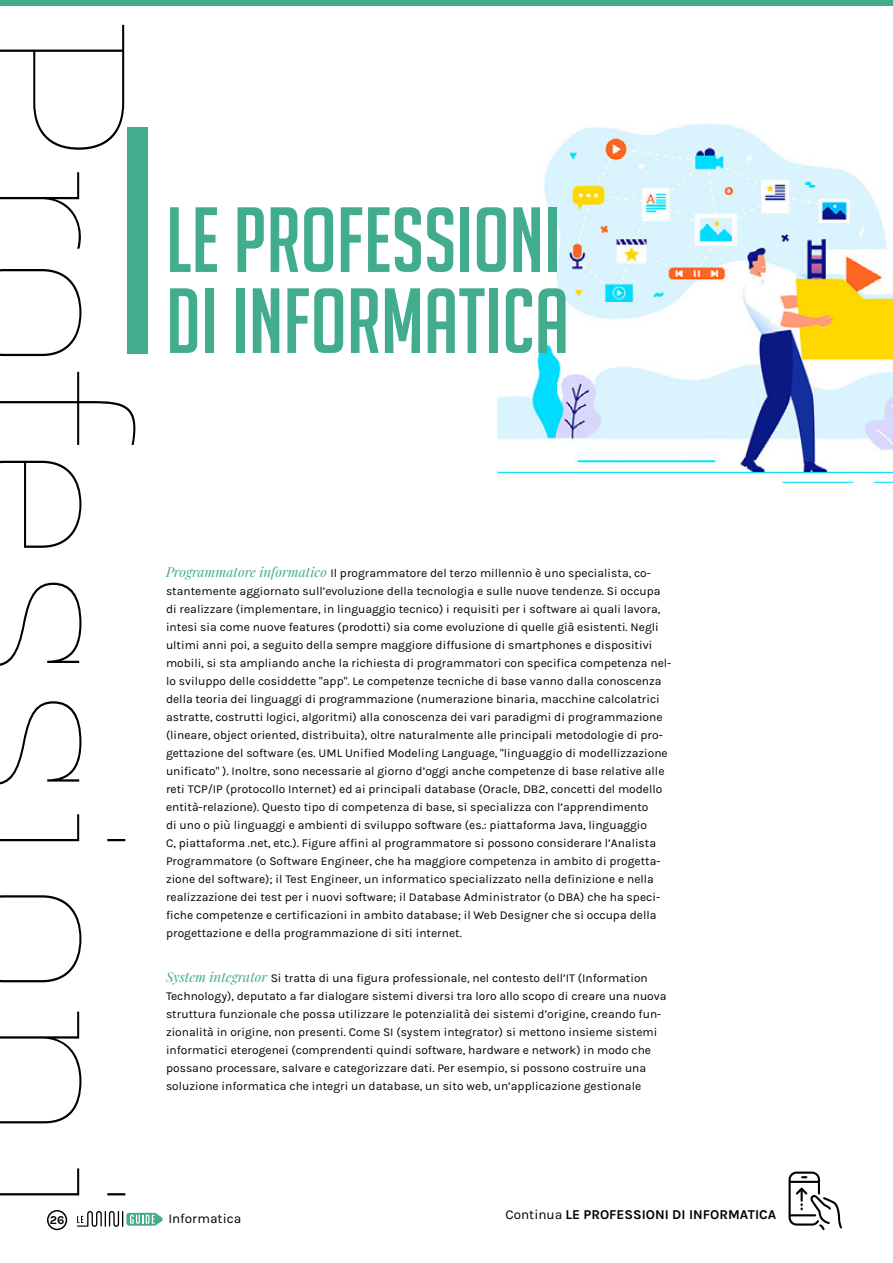
<style>
.page{position:relative;width:893px;height:1263px;background:#fff}
.page>*{position:absolute;margin:0;border:0;box-sizing:border-box;transform-origin:0 0}
.t1{font:100 225px "Kulturista";color:#000}
.t2{font:90px/81px "Big Noodle Titling";color:#42ac8e}
.t3{font:700 13.5px "Karla";color:#000}
.t4{font:13.5px "Karla";color:#000}
.t5{font:12px/18px "Karla";color:#000}
.t6{font:700 12px "Karla";color:#000}
.s1{font-family:"Playfair Display";font-style:italic;font-size:13.5px;color:#42ac8e}
.s2{font-weight:400}
</style>
<div class="page">
<svg style="left:77px;top:1211px;width:86px;height:16px"></svg>
<div style="left:47px;top:1210px;width:20px;height:20px;border:2px solid #000;border-radius:50%"></div>
<div style="left:0;top:0;width:893px;height:6px;background:#42ac8e"></div>
<img style="left:496px;top:123px;width:397px;height:363px">
<div style="left:128px;top:128px;width:20px;height:226px;background:#42ac8e"></div>
<svg style="left:788px;top:1171px;width:54px;height:59px"></svg>
<h1 class="t1" style="left:206px;top:11px;width:1224px;rotate:90deg">Professioni</h1>
<h2 class="t2" style="left:166px;top:199px;width:405px">LE PROFESSIONI<br>DI INFORMATICA</h2>
<p class="t5" style="left:166px;top:564px;width:507px"><span class="s1">Programmatore informatico</span> Il programmatore del terzo millennio è uno specialista, co&shy;stantemente aggiornato sull’evoluzione della tecnologia e sulle nuove tendenze. Si occupa di realizzare (implementare, in linguaggio tecnico) i requisiti per i software ai quali lavora, intesi sia come nuove features (prodotti) sia come evoluzione di quelle già esistenti. Negli ultimi anni poi, a seguito della sempre maggiore diffusione di smartphones e dispositivi mobili, si sta ampliando anche la richiesta di programmatori con specifica competenza nel&shy;lo sviluppo delle cosiddette "app". Le competenze tecniche di base vanno dalla conoscenza della teoria dei linguaggi di programmazione (numerazione binaria, macchine calcolatrici astratte, costrutti logici, algoritmi) alla conoscenza dei vari paradigmi di programmazione (lineare, object oriented, distribuita), oltre naturalmente alle principali metodologie di pro&shy;gettazione del software (es. UML Unified Modeling Language, "linguaggio di modellizzazione unificato" ). Inoltre, sono necessarie al giorno d’oggi anche competenze di base relative alle reti TCP/IP (protocollo Internet) ed ai principali database (Oracle, DB2, concetti del modello entità-relazione). Questo tipo di competenza di base, si specializza con l’apprendimento<br>di uno o più linguaggi e ambienti di sviluppo software (es.: piattaforma Java, linguaggio<br>C, piattaforma .net, etc.). Figure affini al programmatore si possono considerare l’Analista Programmatore (o Software Engineer, che ha maggiore competenza in ambito di progetta&shy;zione del software); il Test Engineer, un informatico specializzato nella definizione e nella realizzazione dei test per i nuovi software; il Database Administrator (o DBA) che ha speci&shy;fiche competenze e certificazioni in ambito database; il Web Designer che si occupa della progettazione e della programmazione di siti internet.</p>
<p class="t5" style="left:166px;top:969px;width:502px"><span class="s1">System integrator</span> Si tratta di una figura professionale, nel contesto dell’IT (Information Technology), deputato a far dialogare sistemi diversi tra loro allo scopo di creare una nuova struttura funzionale che possa utilizzare le potenzialità dei sistemi d’origine, creando fun&shy;zionalità in origine, non presenti. Come SI (system integrator) si mettono insieme sistemi informatici eterogenei (comprendenti quindi software, hardware e network) in modo che possano processare, salvare e categorizzare dati. Per esempio, si possono costruire una soluzione informatica che integri un database, un sito web, un’applicazione gestionale</p>
<p class="t3" style="left:505px;top:1206px;width:272px"><span class="s2">Continua</span> LE PROFESSIONI DI INFORMATICA</p>
<p class="t6" style="left:50px;top:1213px;width:16px">26</p>
<p class="t4" style="left:168px;top:1211px;width:74px">Informatica</p>
</div>
